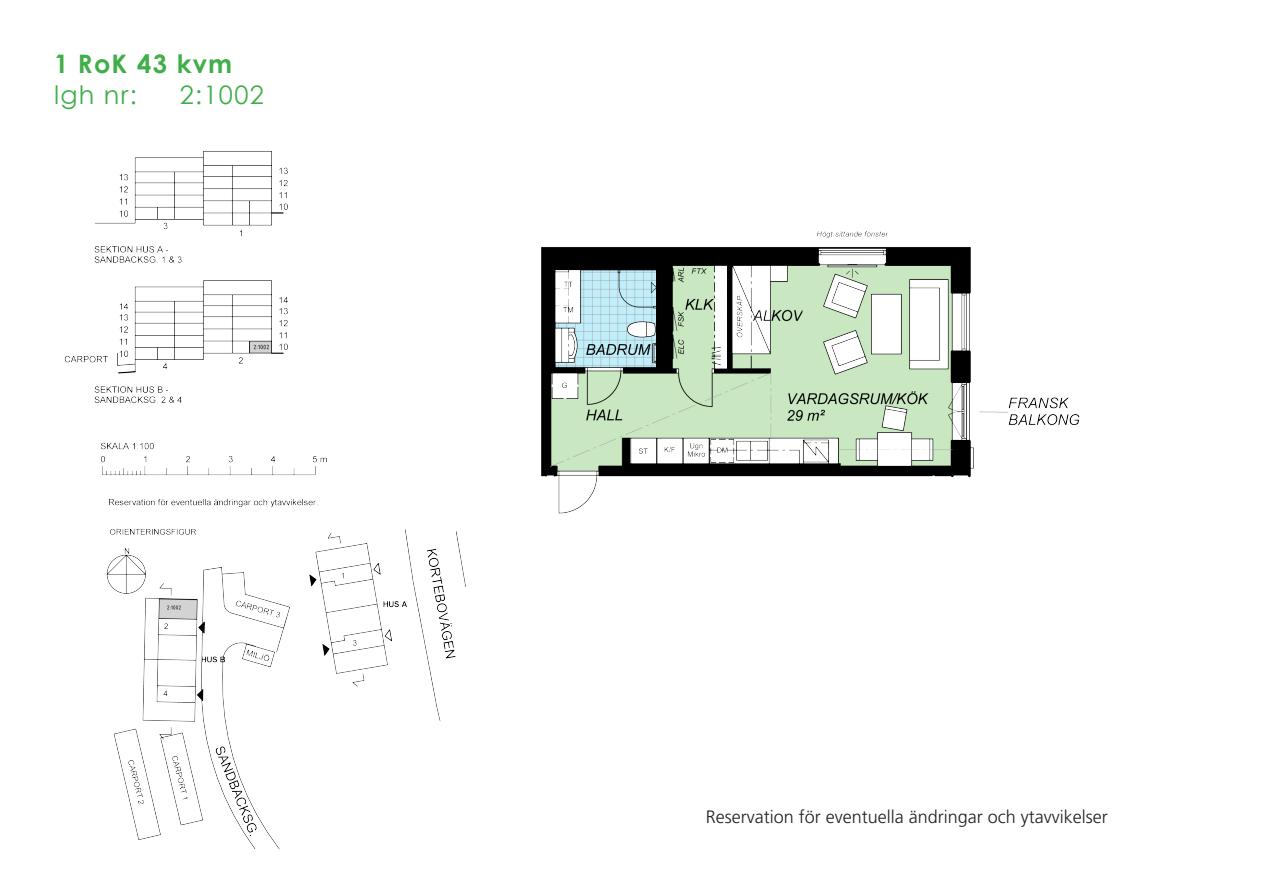
<style>
.page{position:relative;width:1263px;height:893px;background:#fff}
.page>*{position:absolute;margin:0;border:0;box-sizing:border-box;transform-origin:0 0}
.t1{font:700 25.5px/30.6px "Century Gothic";letter-spacing:.05em;color:#40ae49}
.t2{font:25.5px "Century Gothic";color:#40ae49}
.t3{font:300 18px "Frutiger";color:#231f20}
.s1{font-weight:400}
</style>
<div class="page">
<img style="left:541px;top:231px;width:539px;height:283px">
<img style="left:64px;top:151px;width:263px;height:357px">
<img style="left:106px;top:529px;width:360px;height:321px">
<p class="t1" style="left:54px;top:48px;width:180px">1 RoK 43 kvm <span class="s1">lgh nr:</span></p>
<p class="t2" style="left:180px;top:79px;width:86px">2:1002</p>
<p class="t3" style="left:706px;top:807px;width:403px">Reservation för eventuella ändringar och ytavvikelser</p>
</div>
